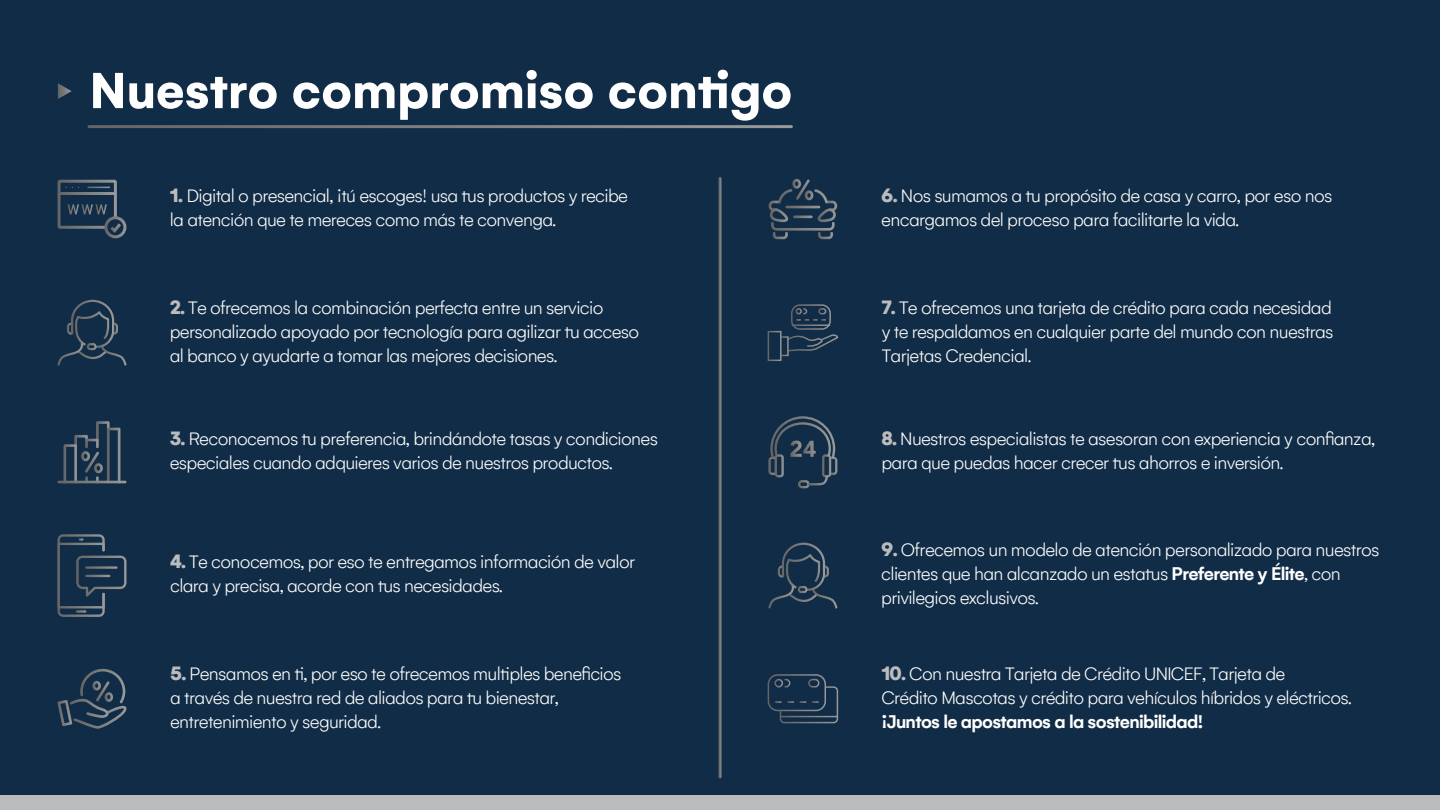
<style>
.page{position:relative;width:1440px;height:810px;background:#112c46}
.page>*{position:absolute;margin:0;border:0;box-sizing:border-box;transform-origin:0 0}
.t1{font:700 54.9px "Gelion";color:#fff}
.t2{font:300 19.5px/24px "Gelion";letter-spacing:-.035em;color:#fff}
.t3{font:600 19.5px "Gelion";letter-spacing:-.035em;color:#fff}
.s1{font-weight:900;font-size:21px;color:#babcbe}
.s2{font-weight:600}
</style>
<div class="page">
<div style="left:0;top:795px;width:1439px;height:15px;background:#babcbe"></div>
<hr style="left:718px;top:178px;width:3px;height:599px;background:#fff">
<div style="left:104px;top:216px;width:22px;height:22px;border:3px solid #fff;border-radius:50%"></div>
<svg style="left:57px;top:179px;width:67px;height:56px"></svg>
<svg style="left:57px;top:300px;width:70px;height:66px"></svg>
<svg style="left:63px;top:421px;width:57px;height:60px"></svg>
<svg style="left:57px;top:481px;width:69px;height:2px"></svg>
<svg style="left:57px;top:534px;width:69px;height:83px"></svg>
<svg style="left:57px;top:669px;width:70px;height:60px"></svg>
<svg style="left:768px;top:543px;width:69px;height:66px"></svg>
<svg style="left:768px;top:179px;width:69px;height:60px"></svg>
<svg style="left:788px;top:334px;width:51px;height:18px"></svg>
<hr style="left:792px;top:324px;width:38px;height:2px;background:#fff">
<div style="left:795px;top:308px;width:7px;height:6px;border:2px solid #fff;border-radius:50%"></div>
<svg style="left:796px;top:308px;width:29px;height:13px"></svg>
<div style="left:818px;top:308px;width:8px;height:6px;border:2px solid #fff;border-radius:2px"></div>
<div style="left:791px;top:304px;width:40px;height:26px;border:2px solid #fff;border-radius:8px"></div>
<svg style="left:768px;top:416px;width:69px;height:72px"></svg>
<div style="left:774px;top:679px;width:9px;height:9px;border:2px solid #fff;border-radius:50%"></div>
<div style="left:767px;top:674px;width:59px;height:37px;border:2px solid #fff;border-radius:9px"></div>
<svg style="left:775px;top:678px;width:64px;height:46px"></svg>
<div style="left:808px;top:679px;width:11px;height:9px;border:2px solid #fff;border-radius:3px"></div>
<svg style="left:58px;top:83px;width:14px;height:16px"></svg>
<hr style="left:89px;top:125px;width:702px;height:3px;background:#fff">
<h1 class="t1" style="left:89px;top:55px;width:704px">Nuestro compromiso contigo</h1>
<p class="t2" style="left:170px;top:183px;width:460px"><span class="s1">1.</span> Digital o presencial, ¡tú escoges! usa tus productos y recibe la atención que te mereces como más te convenga.</p>
<p class="t2" style="left:170px;top:295px;width:471px"><span class="s1">2.</span> Te ofrecemos la combinación perfecta entre un servicio personalizado apoyado por tecnología para agilizar tu acceso al banco y ayudarte a tomar las mejores decisiones.</p>
<p class="t2" style="left:170px;top:427px;width:490px"><span class="s1">3.</span> Reconocemos tu preferencia, brindándote tasas y condiciones especiales cuando adquieres varios de nuestros productos.</p>
<p class="t2" style="left:170px;top:550px;width:466px"><span class="s1">4.</span> Te conocemos, por eso te entregamos información de valor clara y precisa, acorde con tus necesidades.</p>
<p class="t2" style="left:170px;top:661px;width:453px"><span class="s1">5.</span> Pensamos en ti, por eso te ofrecemos multiples beneficios a través de nuestra red de aliados para tu bienestar, entretenimiento y seguridad.</p>
<p class="t2" style="left:881px;top:183px;width:453px"><span class="s1">6.</span> Nos sumamos a tu propósito de casa y carro, por eso nos encargamos del proceso para facilitarte la vida.</p>
<p class="t2" style="left:882px;top:295px;width:453px;text-align:justify"><span class="s1">7.</span> Te ofrecemos una tarjeta de crédito para cada necesidad y te respaldamos en cualquier parte del mundo con nuestras Tarjetas Credencial.</p>
<p class="t2" style="left:881px;top:427px;width:495px"><span class="s1">8.</span> Nuestros especialistas te asesoran con experiencia y confianza, para que puedas hacer crecer tus ahorros e inversión.</p>
<p class="t2" style="left:881px;top:538px;width:500px"><span class="s1">9.</span> Ofrecemos un modelo de atención personalizado para nuestros clientes que han alcanzado un estatus <span class="s2">Preferente y Élite</span>, con privilegios exclusivos.</p>
<p class="t2" style="left:881px;top:661px;width:472px"><span class="s1">10.</span> Con nuestra Tarjeta de Crédito UNICEF, Tarjeta de<br>Crédito Mascotas y crédito para vehículos híbridos y eléctricos.</p>
<p class="t3" style="left:881px;top:709px;width:324px">¡Juntos le apostamos a la sostenibilidad!</p>
</div>
